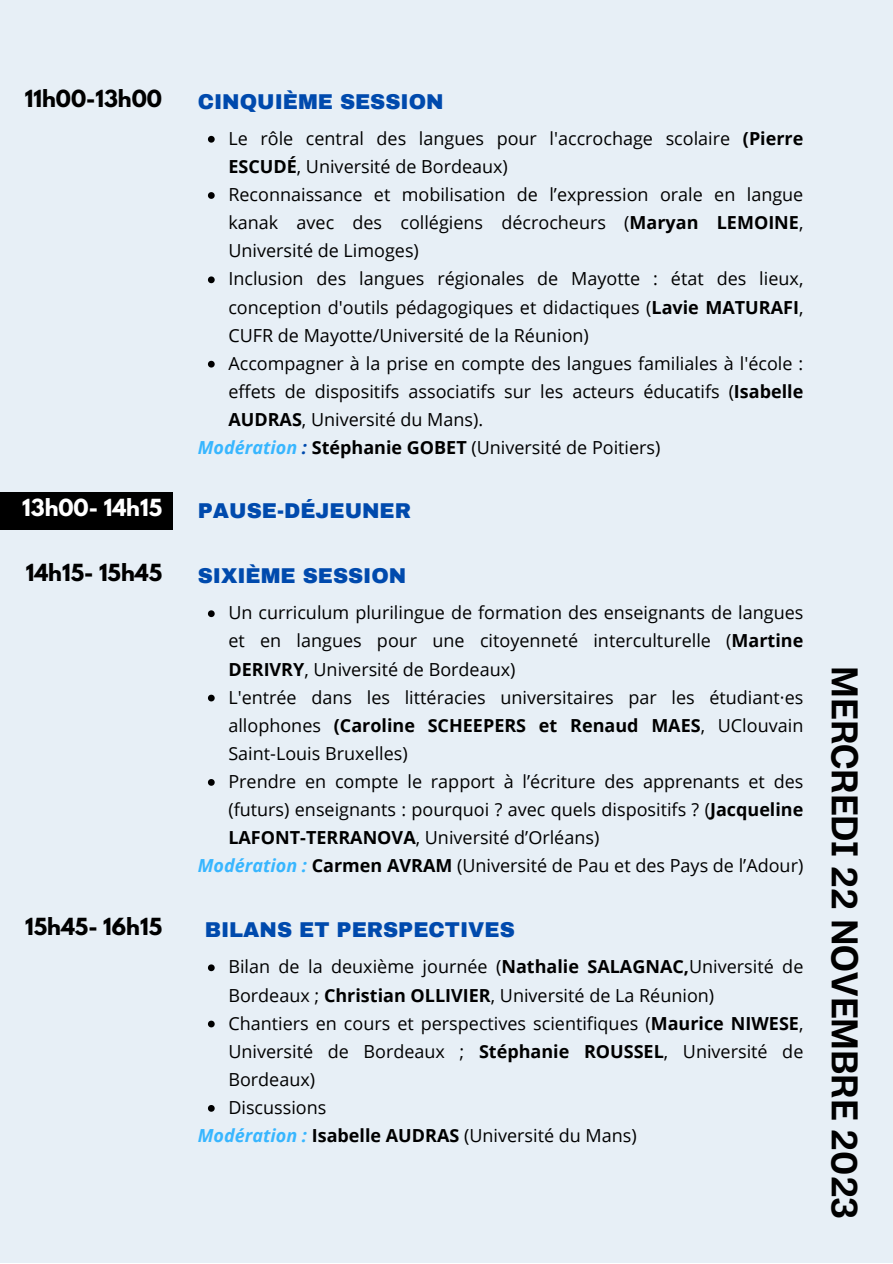
<style>
.page{position:relative;width:893px;height:1264px;background:#fff}
.page>*{position:absolute;margin:0;border:0;box-sizing:border-box;transform-origin:0 0}
.t1{font:700 37.05px "Body Grotesque";color:#000}
.t2{font:900 21px "Archivo";color:#004aad}
.t3{font:700 20.85px "League Spartan";color:#000}
.t4{font:700 20.85px "League Spartan";color:#fff}
.t5{font:18px "Open Sans";color:#000}
.t6{font:700 18px "Open Sans";color:#000}
.s1{font-weight:700}
.s2{font-weight:700;font-style:italic;color:#38b6ff}
.s3{font-weight:700;font-style:italic;color:#004aad}
.s4{font-weight:400}
</style>
<div class="page">
<div style="left:0;top:0;width:892px;height:1262px;background:#e7eff6"></div>
<svg style="left:208px;top:136px;width:7px;height:7px"></svg>
<svg style="left:208px;top:192px;width:7px;height:7px"></svg>
<svg style="left:208px;top:276px;width:7px;height:7px"></svg>
<svg style="left:208px;top:361px;width:7px;height:6px"></svg>
<svg style="left:208px;top:610px;width:7px;height:7px"></svg>
<svg style="left:208px;top:694px;width:7px;height:7px"></svg>
<svg style="left:208px;top:779px;width:7px;height:6px"></svg>
<svg style="left:208px;top:964px;width:7px;height:7px"></svg>
<svg style="left:208px;top:1020px;width:7px;height:7px"></svg>
<svg style="left:208px;top:1105px;width:7px;height:6px"></svg>
<div style="left:0;top:493px;width:173px;height:37px;background:#000"></div>
<p class="t3" style="left:25px;top:82px;width:139px">11h00-13h00</p>
<p class="t2" style="left:198px;top:88px;width:247px">CINQUIÈME SESSION</p>
<p class="t5" style="left:228px;top:126px;width:576px">Le rôle central des langues pour l'accrochage scolaire <span class="s1">(Pierre</span></p>
<p class="t5" style="left:228px;top:154px;width:281px"><span class="s1">ESCUDÉ</span>, Université de Bordeaux)</p>
<p class="t5" style="left:228px;top:182px;width:576px">Reconnaissance et mobilisation de l’expression orale en langue</p>
<p class="t5" style="left:228px;top:210px;width:576px">kanak avec des collégiens décrocheurs (<span class="s1">Maryan LEMOINE</span>,</p>
<p class="t5" style="left:228px;top:238px;width:192px">Université de Limoges)</p>
<p class="t5" style="left:228px;top:266px;width:576px">Inclusion des langues régionales de Mayotte : état des lieux,</p>
<p class="t5" style="left:228px;top:295px;width:576px">conception d'outils pédagogiques et didactiques (<span class="s1">Lavie MATURAFI</span>,</p>
<p class="t5" style="left:228px;top:323px;width:362px">CUFR de Mayotte/Université de la Réunion)</p>
<p class="t5" style="left:228px;top:351px;width:576px">Accompagner à la prise en compte des langues familiales à l'école :</p>
<p class="t5" style="left:228px;top:379px;width:576px">effets de dispositifs associatifs sur les acteurs éducatifs (<span class="s1">Isabelle</span></p>
<p class="t5" style="left:228px;top:407px;width:256px"><span class="s1">AUDRAS</span>, Université du Mans).</p>
<p class="t5" style="left:198px;top:435px;width:464px"><span class="s2">Modération</span> <span class="s3">:</span> <span class="s1">Stéphanie GOBET</span> (Université de Poitiers)</p>
<p class="t4" style="left:22px;top:491px;width:141px">13h00- 14h15</p>
<p class="t2" style="left:198px;top:498px;width:215px">PAUSE-DÉJEUNER</p>
<p class="t3" style="left:26px;top:556px;width:138px">14h15- 15h45</p>
<p class="t2" style="left:198px;top:563px;width:210px">SIXIÈME SESSION</p>
<p class="t5" style="left:228px;top:600px;width:576px">Un curriculum plurilingue de formation des enseignants de langues</p>
<p class="t5" style="left:228px;top:628px;width:576px">et en langues pour une citoyenneté interculturelle (<span class="s1">Martine</span></p>
<p class="t5" style="left:228px;top:656px;width:288px"><span class="s1">DERIVRY</span>, Université de Bordeaux)</p>
<p class="t5" style="left:228px;top:684px;width:576px">L'entrée dans les littéracies universitaires par les étudiant·es</p>
<p class="t6" style="left:228px;top:712px;width:576px"><span class="s4">allophones</span> (Caroline SCHEEPERS et Renaud MAES<span class="s4">, UClouvain</span></p>
<p class="t5" style="left:228px;top:741px;width:181px">Saint-Louis Bruxelles)</p>
<p class="t5" style="left:228px;top:769px;width:576px">Prendre en compte le rapport à l’écriture des apprenants et des</p>
<p class="t5" style="left:228px;top:797px;width:576px">(futurs) enseignants : pourquoi ? avec quels dispositifs ? (<span class="s1">Jacqueline</span></p>
<p class="t5" style="left:228px;top:825px;width:372px"><span class="s1">LAFONT-TERRANOVA</span>, Université d’Orléans)</p>
<p class="t5" style="left:198px;top:853px;width:607px"><span class="s2">Modération :</span> <span class="s1">Carmen AVRAM</span> (Université de Pau et des Pays de l’Adour)</p>
<p class="t3" style="left:25px;top:910px;width:138px">15h45- 16h15</p>
<p class="t2" style="left:205px;top:917px;width:311px">BILANS ET PERSPECTIVES</p>
<p class="t5" style="left:228px;top:954px;width:576px">Bilan de la deuxième journée (<span class="s1">Nathalie SALAGNAC,</span>Université de</p>
<p class="t5" style="left:228px;top:982px;width:487px">Bordeaux ; <span class="s1">Christian OLLIVIER</span>, Université de La Réunion)</p>
<p class="t5" style="left:228px;top:1010px;width:576px">Chantiers en cours et perspectives scientifiques (<span class="s1">Maurice NIWESE</span>,</p>
<p class="t5" style="left:228px;top:1038px;width:576px">Université de Bordeaux ; <span class="s1">Stéphanie ROUSSEL</span>, Université de</p>
<p class="t5" style="left:228px;top:1067px;width:88px">Bordeaux)</p>
<p class="t5" style="left:228px;top:1095px;width:100px">Discussions</p>
<p class="t5" style="left:198px;top:1123px;width:440px"><span class="s2">Modération :</span> <span class="s1">Isabelle AUDRAS</span> (Université du Mans)</p>
<h1 class="t1" style="left:868px;top:666px;width:554px;rotate:90deg">MERCREDI 22 NOVEMBRE 2023</h1>
</div>
